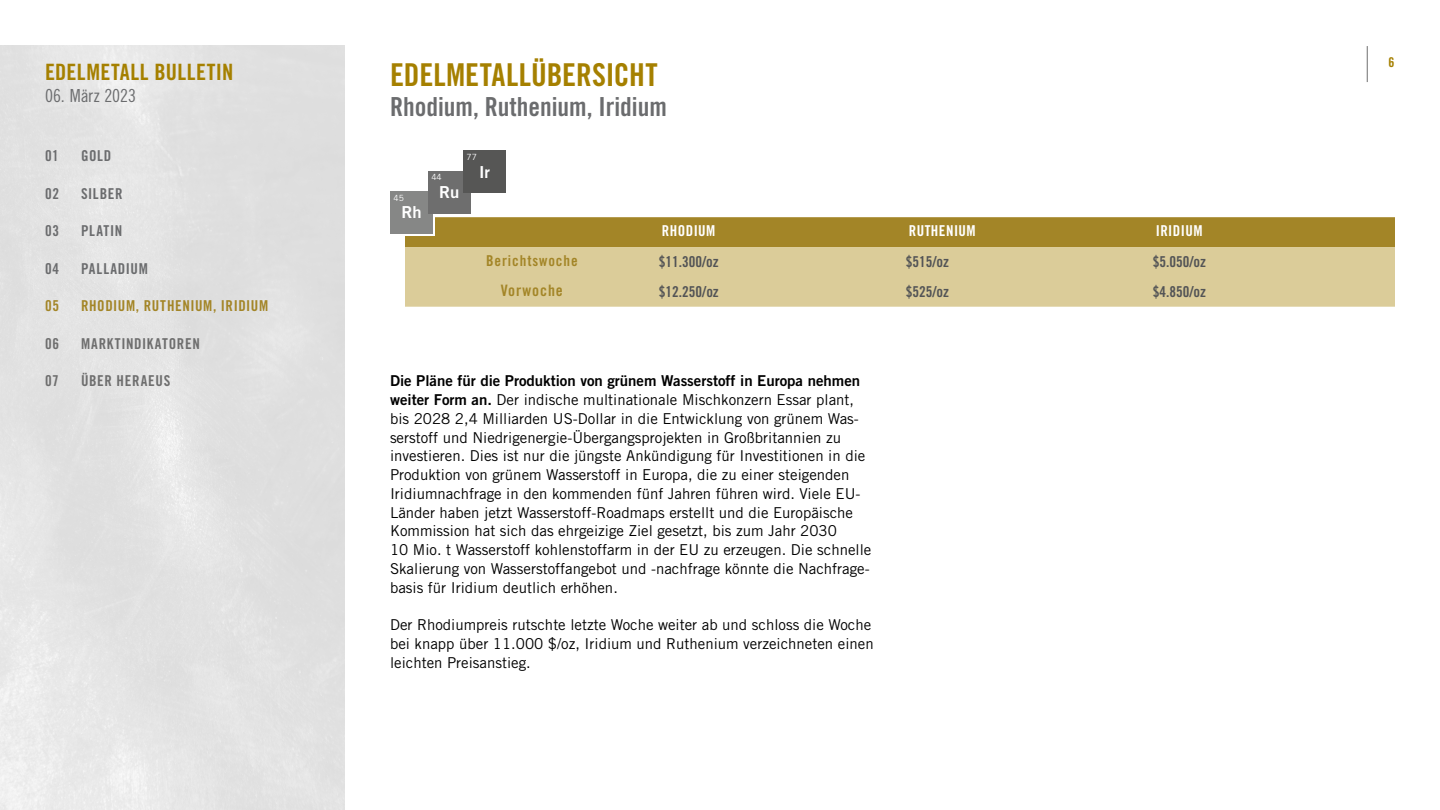
<style>
.page{position:relative;width:1440px;height:810px;background:#fff}
.page>*{position:absolute;margin:0;border:0;box-sizing:border-box;transform-origin:0 0}
.t1{font:31.5px "Trade Gothic LT Pro Bd Cn 20";color:#a58000}
.t2{font:26.25px "Trade Gothic LT Pro Bd Cn 20";color:#6b6c6e}
.t3{font:22.5px "Trade Gothic LT Pro Bd Cn 20";letter-spacing:.02em;color:#a58000}
.t4{font:18px "Trade Gothic LT Pro Cn 18";letter-spacing:-.005em;color:#6b6c6e}
.t5{font:16.5px "Trade Gothic LT Pro Bd 2";color:#fff}
.t6{font:15.75px "Trade Gothic LT Pro Bd Cn 20";letter-spacing:.06em;color:#a38527}
.t7{font:15px/18.8px "Trade Gothic LT Pro";color:#000}
.t8{font:15px "Trade Gothic LT Pro Bd 2";color:#000}
.t9{font:15px "Trade Gothic LT Pro Bd Cn 20";color:#535456}
.t10{font:15px "Trade Gothic LT Pro Bd Cn 20";letter-spacing:.05em;color:#a38527}
.t11{font:15px "Trade Gothic LT Pro Bd Cn 20";letter-spacing:.05em;color:#6b6c6e}
.t12{font:15px "Trade Gothic LT Pro Bd Cn 20";letter-spacing:.05em;color:#6e6e6e}
.t13{font:15px "Trade Gothic LT Pro Bd Cn 20";letter-spacing:.03em;color:#fff}
.t14{font:13.5px "Trade Gothic LT Pro Bd Cn 20";color:#a58000}
.t15{font:8.48px "Trade Gothic LT Pro";color:#fff}
.s1{font-family:"Trade Gothic LT Pro Bd 2"}
</style>
<div class="page">
<hr style="left:1367px;top:46px;width:1px;height:36px;background:#6e6e6e">
<div style="left:405px;top:217px;width:990px;height:30px;background:#a38527"></div>
<div style="left:405px;top:247px;width:990px;height:60px;background:#dbcc99"></div>
<div style="left:392px;top:193px;width:43px;height:43px;background:#fff"></div>
<div style="left:390px;top:191px;width:43px;height:43px;background:#868786"></div>
<div style="left:428px;top:171px;width:43px;height:42px;background:#6e6e6e"></div>
<div style="left:463px;top:150px;width:43px;height:43px;background:#565655"></div>
<h3 class="t3" style="left:45px;top:58px;width:190px">EDELMETALL BULLETIN</h3>
<p class="t4" style="left:45px;top:85px;width:93px">06. März 2023</p>
<p class="t11" style="left:45px;top:147px;width:15px">01</p>
<p class="t11" style="left:81px;top:147px;width:32px">GOLD</p>
<p class="t11" style="left:45px;top:184px;width:16px">02</p>
<p class="t11" style="left:81px;top:184px;width:43px">SILBER</p>
<p class="t11" style="left:45px;top:222px;width:16px">03</p>
<p class="t11" style="left:81px;top:222px;width:43px">PLATIN</p>
<p class="t11" style="left:45px;top:259px;width:16px">04</p>
<p class="t11" style="left:81px;top:259px;width:68px">PALLADIUM</p>
<p class="t10" style="left:45px;top:297px;width:16px">05</p>
<p class="t10" style="left:81px;top:297px;width:189px">RHODIUM, RUTHENIUM, IRIDIUM</p>
<p class="t12" style="left:45px;top:334px;width:16px">06</p>
<p class="t12" style="left:81px;top:334px;width:120px">MARKTINDIKATOREN</p>
<p class="t12" style="left:45px;top:372px;width:15px">07</p>
<p class="t12" style="left:81px;top:372px;width:91px">ÜBER HERAEUS</p>
<h1 class="t1" style="left:390px;top:56px;width:269px">EDELMETALLÜBERSICHT</h1>
<h2 class="t2" style="left:390px;top:91px;width:278px">Rhodium, Ruthenium, Iridium</h2>
<p class="t15" style="left:394px;top:193px;width:12px">45</p>
<p class="t5" style="left:401px;top:202px;width:22px">Rh</p>
<p class="t15" style="left:431px;top:172px;width:12px">44</p>
<p class="t5" style="left:439px;top:182px;width:22px">Ru</p>
<p class="t15" style="left:467px;top:152px;width:12px">77</p>
<p class="t5" style="left:479px;top:162px;width:13px">Ir</p>
<p class="t13" style="left:662px;top:222px;width:55px">RHODIUM</p>
<p class="t13" style="left:909px;top:222px;width:68px">RUTHENIUM</p>
<p class="t13" style="left:1156px;top:222px;width:48px">IRIDIUM</p>
<p class="t10" style="left:486px;top:252px;width:93px">Berichtswoche</p>
<p class="t9" style="left:659px;top:253px;width:61px">$11.300/oz</p>
<p class="t9" style="left:906px;top:253px;width:45px">$515/oz</p>
<p class="t9" style="left:1153px;top:253px;width:55px">$5.050/oz</p>
<p class="t6" style="left:501px;top:281px;width:63px">Vorwoche</p>
<p class="t9" style="left:659px;top:283px;width:61px">$12.250/oz</p>
<p class="t9" style="left:906px;top:283px;width:45px">$525/oz</p>
<p class="t9" style="left:1153px;top:283px;width:55px">$4.850/oz</p>
<p class="t8" style="left:390px;top:372px;width:472px">Die Pläne für die Produktion von grünem Wasserstoff in Europa nehmen</p>
<p class="t7" style="left:390px;top:390px;width:483px"><span class="s1">weiter Form an.</span> Der indische multinationale Mischkonzern Essar plant, bis 2028 2,4 Milliarden US-Dollar in die Entwicklung von grünem Was&shy;serstoff und Niedrigenergie-Übergangsprojekten in Großbritannien zu investieren. Dies ist nur die jüngste Ankündigung für Investitionen in die Produktion von grünem Wasserstoff in Europa, die zu einer steigenden Iridiumnachfrage in den kommenden fünf Jahren führen wird. Viele EU-Länder haben jetzt Wasserstoff-Roadmaps erstellt und die Europäische Kommission hat sich das ehrgeizige Ziel gesetzt, bis zum Jahr 2030<br>10 Mio. t Wasserstoff kohlenstoffarm in der EU zu erzeugen. Die schnelle Skalierung von Wasserstoffangebot und -nachfrage könnte die Nachfrage&shy;basis für Iridium deutlich erhöhen.</p>
<p class="t7" style="left:390px;top:615px;width:485px">Der Rhodiumpreis rutschte letzte Woche weiter ab und schloss die Woche bei knapp über 11.000 $/oz, Iridium und Ruthenium verzeichneten einen leichten Preisanstieg.</p>
<p class="t14" style="left:1389px;top:54px;width:7px">6</p>
</div>
